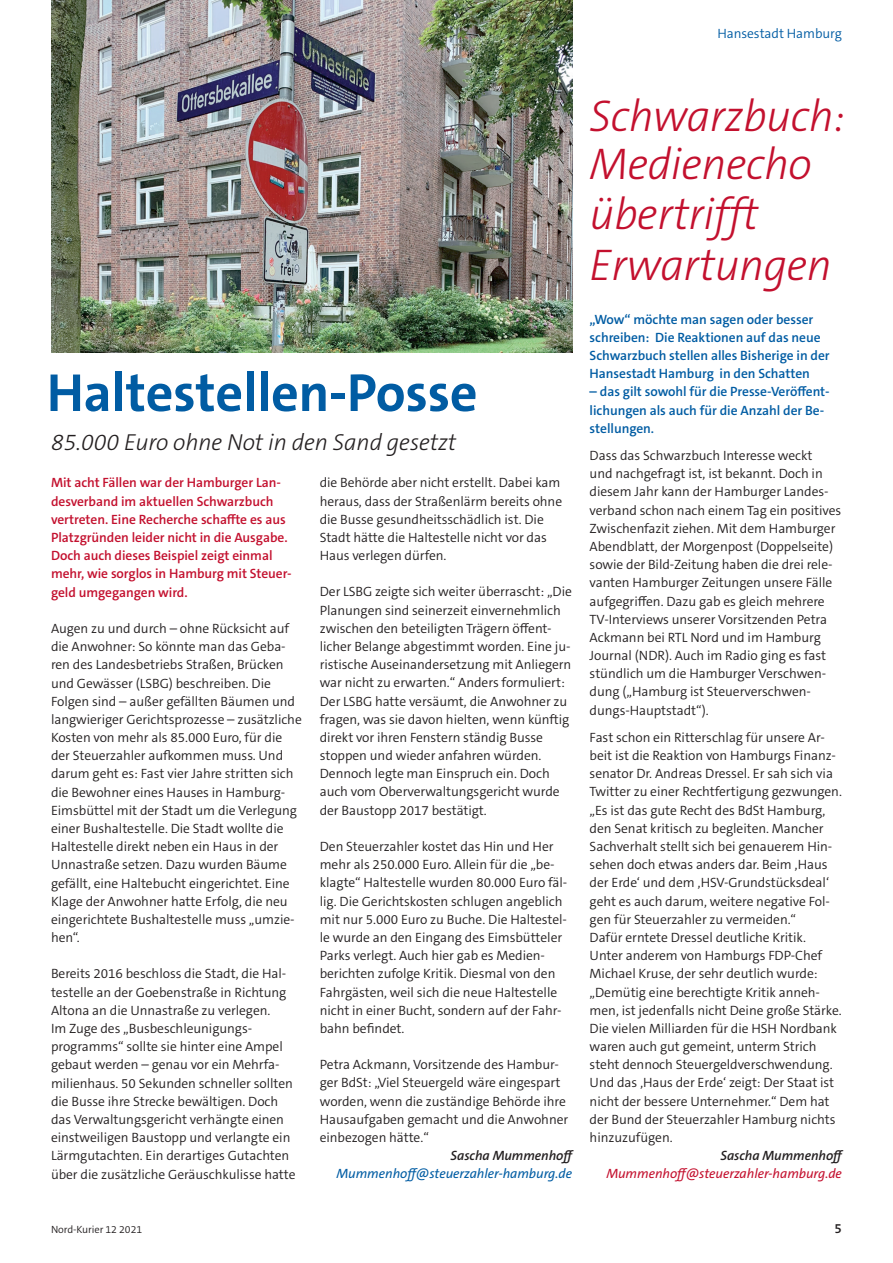
<style>
.page{position:relative;width:893px;height:1263px;background:#fff}
.page>*{position:absolute;margin:0;border:0;box-sizing:border-box;transform-origin:0 0}
.t1{font:700 54px "The Sans C5";letter-spacing:-.005em;color:#015ca3}
.t2{font:italic 300 44.7px/49.7px "The Sans C5";letter-spacing:-.01em;color:#c3102e}
.t3{font:italic 300 23.25px "The Sans C5";letter-spacing:-.005em;color:#231f20}
.t4{font:300 13.5px/18.1px "The Sans C5";letter-spacing:-.005em;color:#231f20}
.t5{font:600 13.5px/18.1px "The Sans C5";letter-spacing:-.005em;color:#c3102e}
.t6{font:600 13.5px/18.1px "The Sans C5";letter-spacing:-.005em;color:#015ca3}
.t7{font:italic 13.5px "The Sans C5";letter-spacing:-.005em;color:#015ca3}
.t8{font:italic 13.5px "The Sans C5";letter-spacing:-.005em;color:#c3102e}
.t9{font:italic 600 13.5px "The Sans C5";letter-spacing:-.005em;color:#231f20}
.t10{font:300 13.5px "The Sans C5";letter-spacing:-.005em;color:#015ca3}
.t11{font:600 13.5px "The Sans C5";color:#231f20}
.t12{font:300 10.5px "The Sans C5";letter-spacing:-.005em;color:#231f20}
</style>
<div class="page">
<img style="left:51px;top:0;width:521px;height:353px">
<p class="t10" style="left:717px;top:24px;width:126px">Hansestadt Hamburg</p>
<h1 class="t1" style="left:47px;top:358px;width:432px">Haltestellen-Posse</h1>
<h3 class="t3" style="left:51px;top:427px;width:407px">85.000 Euro ohne Not in den Sand gesetzt</h3>
<p class="t5" style="left:51px;top:474px;width:242px">Mit acht Fällen war der Hamburger Lan&shy;desverband im aktuellen Schwarzbuch vertreten. Eine Recherche schaffte es aus Platzgründen leider nicht in die Ausgabe.<br>Doch auch dieses Beispiel zeigt einmal mehr, wie sorglos in Hamburg mit Steuer&shy;geld umgegangen wird.</p>
<p class="t4" style="left:51px;top:619px;width:252px">Augen zu und durch – ohne Rücksicht auf die Anwohner: So könnte man das Geba&shy;ren des Landesbetriebs Straßen, Brücken und Gewässer (LSBG) beschreiben. Die Folgen sind – außer gefällten Bäumen und langwieriger Gerichtsprozesse – zusätzliche Kosten von mehr als 85.000 Euro, für die der Steuerzahler aufkommen muss. Und darum geht es: Fast vier Jahre stritten sich die Bewohner eines Hauses in Hamburg-Eimsbüttel mit der Stadt um die Verlegung einer Bushaltestelle. Die Stadt wollte die Haltestelle direkt neben ein Haus in der Unnastraße setzen. Dazu wurden Bäume gefällt, eine Haltebucht eingerichtet. Eine Klage der Anwohner hatte Erfolg, die neu eingerichtete Bushaltestelle muss „umzie&shy;hen“.</p>
<p class="t4" style="left:51px;top:965px;width:246px">Bereits 2016 beschloss die Stadt, die Hal&shy;testelle an der Goebenstraße in Richtung Altona an die Unnastraße zu verlegen.<br>Im Zuge des „Busbeschleunigungs&shy;programms“ sollte sie hinter eine Ampel gebaut werden – genau vor ein Mehrfa&shy;milienhaus. 50 Sekunden schneller sollten die Busse ihre Strecke bewältigen. Doch das Verwaltungsgericht verhängte einen einstweiligen Baustopp und verlangte ein Lärmgutachten. Ein derartiges Gutachten über die zusätzliche Geräuschkulisse hatte</p>
<p class="t4" style="left:320px;top:474px;width:244px">die Behörde aber nicht erstellt. Dabei kam heraus, dass der Straßenlärm bereits ohne die Busse gesundheitsschädlich ist. Die Stadt hätte die Haltestelle nicht vor das Haus verlegen dürfen.</p>
<p class="t4" style="left:320px;top:583px;width:254px">Der LSBG zeigte sich weiter überrascht: „Die Planungen sind seinerzeit einvernehmlich zwischen den beteiligten Trägern öffent&shy;licher Belange abgestimmt worden. Eine ju&shy;ristische Auseinandersetzung mit Anliegern war nicht zu erwarten.“ Anders formuliert:<br>Der LSBG hatte versäumt, die Anwohner zu fragen, was sie davon hielten, wenn künftig direkt vor ihren Fenstern ständig Busse stoppen und wieder anfahren würden.<br>Dennoch legte man Einspruch ein. Doch auch vom Oberverwaltungsgericht wurde der Baustopp 2017 bestätigt.</p>
<p class="t4" style="left:320px;top:837px;width:249px">Den Steuerzahler kostet das Hin und Her mehr als 250.000 Euro. Allein für die „be&shy;klagte“ Haltestelle wurden 80.000 Euro fäl&shy;lig. Die Gerichtskosten schlugen angeblich mit nur 5.000 Euro zu Buche. Die Haltestel&shy;le wurde an den Eingang des Eimsbütteler Parks verlegt. Auch hier gab es Medien&shy;berichten zufolge Kritik. Diesmal von den Fahrgästen, weil sich die neue Haltestelle nicht in einer Bucht, sondern auf der Fahr&shy;bahn befindet.</p>
<p class="t4" style="left:320px;top:1056px;width:250px">Petra Ackmann, Vorsitzende des Hambur&shy;ger BdSt: „Viel Steuergeld wäre eingespart worden, wenn die zuständige Behörde ihre Hausaufgaben gemacht und die Anwohner einbezogen hätte.“</p>
<p class="t9" style="left:451px;top:1147px;width:127px">Sascha Mummenhoff</p>
<p class="t7" style="left:336px;top:1165px;width:237px">Mummenhoff@steuerzahler-hamburg.de</p>
<h2 class="t2" style="left:590px;top:91px;width:257px">Schwarzbuch:<br>Medienecho übertrifft<br>Erwartungen</h2>
<p class="t6" style="left:590px;top:310px;width:242px">„Wow“ möchte man sagen oder besser schreiben: Die Reaktionen auf das neue Schwarzbuch stellen alles Bisherige in der Hansestadt Hamburg in den Schatten</p>
<p class="t6" style="left:590px;top:383px;width:241px">– das gilt sowohl für die Presse-Veröffent&shy;lichungen als auch für die Anzahl der Be&shy;stellungen.</p>
<p class="t4" style="left:590px;top:446px;width:253px">Dass das Schwarzbuch Interesse weckt<br>und nachgefragt ist, ist bekannt. Doch in diesem Jahr kann der Hamburger Landes&shy;verband schon nach einem Tag ein positives Zwischenfazit ziehen. Mit dem Hamburger Abendblatt, der Morgenpost (Doppelseite) sowie der Bild-Zeitung haben die drei rele&shy;vanten Hamburger Zeitungen unsere Fälle aufgegriffen. Dazu gab es gleich mehrere TV-Interviews unserer Vorsitzenden Petra Ackmann bei RTL Nord und im Hamburg Journal (NDR). Auch im Radio ging es fast stündlich um die Hamburger Verschwen&shy;dung („Hamburg ist Steuerverschwen&shy;dungs-Hauptstadt“).</p>
<p class="t4" style="left:590px;top:728px;width:254px">Fast schon ein Ritterschlag für unsere Ar&shy;beit ist die Reaktion von Hamburgs Finanz&shy;senator Dr. Andreas Dressel. Er sah sich via Twitter zu einer Rechtfertigung gezwungen. „Es ist das gute Recht des BdSt Hamburg, den Senat kritisch zu begleiten. Mancher Sachverhalt stellt sich bei genauerem Hin&shy;sehen doch etwas anders dar. Beim ‚Haus der Erde‘ und dem ‚HSV-Grundstücksdeal‘ geht es auch darum, weitere negative Fol&shy;gen für Steuerzahler zu vermeiden.“<br>Dafür erntete Dressel deutliche Kritik.<br>Unter anderem von Hamburgs FDP-Chef Michael Kruse, der sehr deutlich wurde: „Demütig eine berechtigte Kritik anneh&shy;men, ist jedenfalls nicht Deine große Stärke.<br>Die vielen Milliarden für die HSH Nordbank waren auch gut gemeint, unterm Strich steht dennoch Steuergeldverschwendung.<br>Und das ‚Haus der Erde‘ zeigt: Der Staat ist nicht der bessere Unternehmer.“ Dem hat der Bund der Steuerzahler Hamburg nichts hinzuzufügen.</p>
<p class="t9" style="left:720px;top:1147px;width:127px">Sascha Mummenhoff</p>
<p class="t8" style="left:606px;top:1165px;width:237px">Mummenhoff@steuerzahler-hamburg.de</p>
<p class="t12" style="left:51px;top:1222px;width:93px">Nord-Kurier 12 2021</p>
<p class="t11" style="left:834px;top:1220px;width:9px">5</p>
</div>
